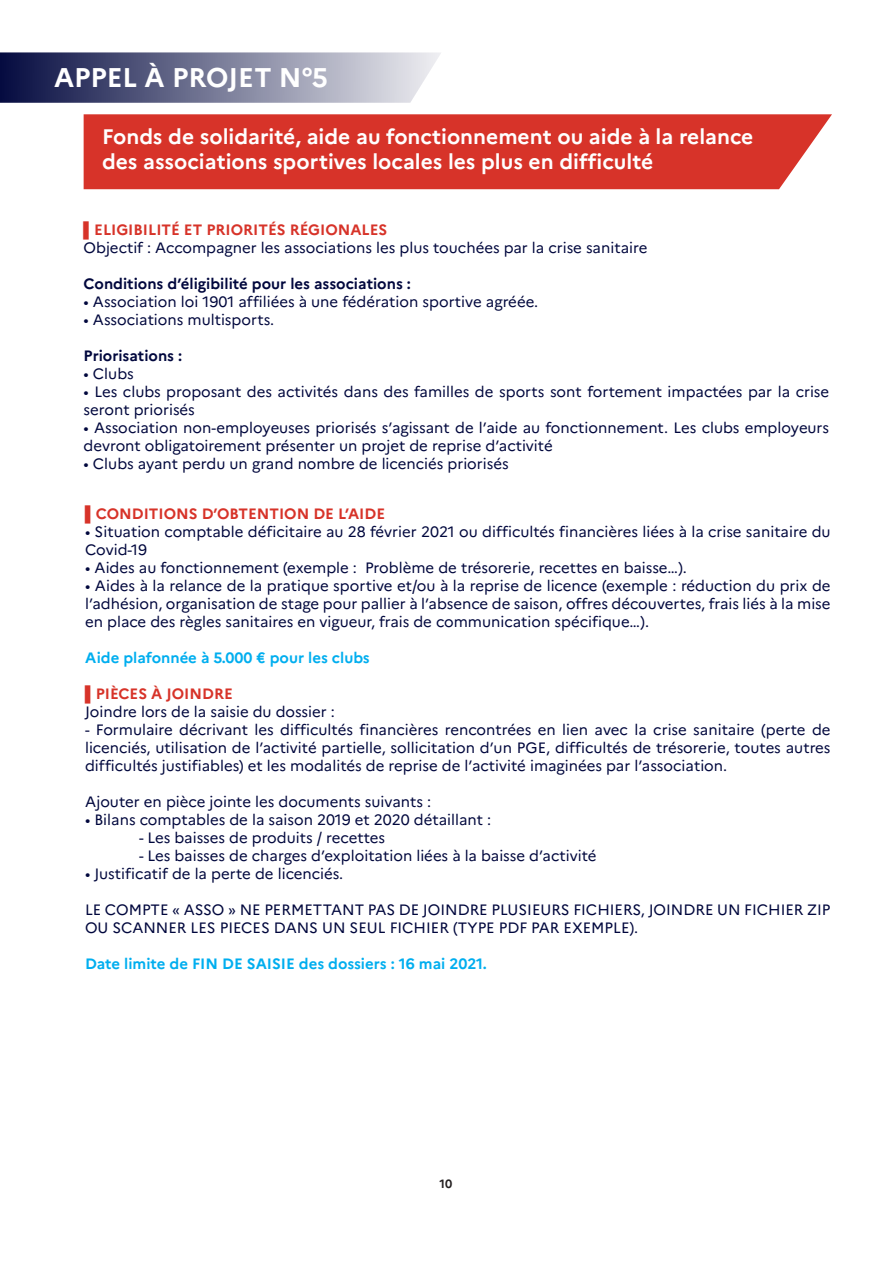
<style>
.page{position:relative;width:893px;height:1263px;background:#fff}
.page>*{position:absolute;margin:0;border:0;box-sizing:border-box;transform-origin:0 0}
.t1{font:700 27px "Marianne";color:#fff}
.t2{font:700 21px/25.2px "Marianne";color:#fff}
.t3{font:15px/18px "Marianne";color:#00073d}
.t4{font:700 15px "Marianne";color:#d73329}
.t5{font:700 15px "Marianne";color:#00aeef}
.t6{font:700 15px "Marianne";color:#00073d}
.t7{font:700 12px "Marianne";color:#231f20}
.s1{font-family:"Arial";font-weight:900}
</style>
<div class="page">
<svg style="left:0;top:52px;width:441px;height:51px"></svg>
<div style="left:84px;top:114px;width:748px;height:75px;background:#d73329"></div>
<p class="t1" style="left:54px;top:61px;width:275px">APPEL À PROJET N°5</p>
<p class="t2" style="left:102px;top:124px;width:653px">Fonds de solidarité, aide au fonctionnement ou aide à la relance des associations sportives locales les plus en difficulté</p>
<p class="t4" style="left:84px;top:220px;width:305px"><span class="s1">▌</span>ELIGIBILITÉ ET PRIORITÉS RÉGIONALES</p>
<p class="t3" style="left:84px;top:238px;width:565px">Objectif : Accompagner les associations les plus touchées par la crise sanitaire</p>
<p class="t6" style="left:84px;top:274px;width:329px">Conditions d’éligibilité pour les associations :</p>
<p class="t3" style="left:84px;top:292px;width:456px">• Association loi 1901 affiliées à une fédération sportive agréée.</p>
<p class="t3" style="left:84px;top:310px;width:192px">• Associations multisports.</p>
<p class="t6" style="left:84px;top:346px;width:100px">Priorisations :</p>
<p class="t3" style="left:84px;top:364px;width:52px">• Clubs</p>
<p class="t3" style="left:84px;top:382px;width:747px">• Les clubs proposant des activités dans des familles de sports sont fortement impactées par la crise seront priorisés</p>
<p class="t3" style="left:84px;top:418px;width:747px">• Association non-employeuses priorisés s’agissant de l’aide au fonctionnement. Les clubs employeurs devront obligatoirement présenter un projet de reprise d’activité</p>
<p class="t3" style="left:84px;top:454px;width:426px">• Clubs ayant perdu un grand nombre de licenciés priorisés</p>
<p class="t4" style="left:85px;top:504px;width:302px"><span class="s1">▌</span>CONDITIONS D’OBTENTION DE L’AIDE</p>
<p class="t3" style="left:85px;top:522px;width:747px">• Situation comptable déficitaire au 28 février 2021 ou difficultés financières liées à la crise sanitaire du<br>Covid-19</p>
<p class="t3" style="left:85px;top:558px;width:603px">• Aides au fonctionnement (exemple : Problème de trésorerie, recettes en baisse…).</p>
<p class="t3" style="left:85px;top:576px;width:747px;text-align:justify">• Aides à la relance de la pratique sportive et/ou à la reprise de licence (exemple : réduction du prix de l’adhésion, organisation de stage pour pallier à l’absence de saison, offres découvertes, frais liés à la mise en place des règles sanitaires en vigueur, frais de communication spécifique…).</p>
<p class="t5" style="left:85px;top:648px;width:286px">Aide plafonnée à 5.000 € pour les clubs</p>
<p class="t4" style="left:85px;top:684px;width:149px"><span class="s1">▌</span>PIÈCES À JOINDRE</p>
<p class="t3" style="left:85px;top:702px;width:251px">Joindre lors de la saisie du dossier :</p>
<p class="t3" style="left:85px;top:720px;width:747px;text-align:justify">- Formulaire décrivant les difficultés financières rencontrées en lien avec la crise sanitaire (perte de licenciés, utilisation de l’activité partielle, sollicitation d’un PGE, difficultés de trésorerie, toutes autres difficultés justifiables) et les modalités de reprise de l’activité imaginées par l’association.</p>
<p class="t3" style="left:85px;top:792px;width:348px">Ajouter en pièce jointe les documents suivants :</p>
<p class="t3" style="left:85px;top:810px;width:408px">• Bilans comptables de la saison 2019 et 2020 détaillant :</p>
<p class="t3" style="left:139px;top:828px;width:248px">- Les baisses de produits / recettes</p>
<p class="t3" style="left:139px;top:846px;width:459px">- Les baisses de charges d’exploitation liées à la baisse d’activité</p>
<p class="t3" style="left:85px;top:864px;width:260px">• Justificatif de la perte de licenciés.</p>
<p class="t3" style="left:85px;top:900px;width:747px">LE COMPTE « ASSO » NE PERMETTANT PAS DE JOINDRE PLUSIEURS FICHIERS, JOINDRE UN FICHIER ZIP<br>OU SCANNER LES PIECES DANS UN SEUL FICHIER (TYPE PDF PAR EXEMPLE).</p>
<p class="t5" style="left:85px;top:954px;width:403px">Date limite de FIN DE SAISIE des dossiers : 16 mai 2021.</p>
<p class="t7" style="left:439px;top:1177px;width:14px">10</p>
</div>
